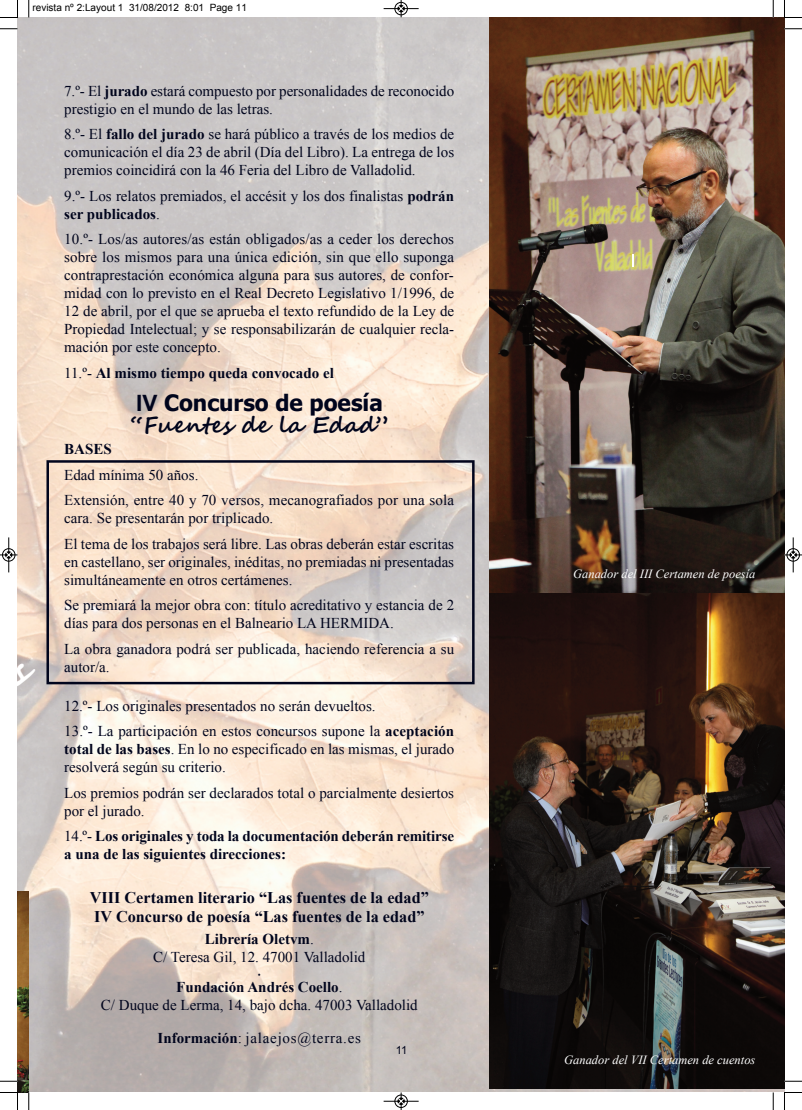
<style>
.page{position:relative;width:802px;height:1110px;background:#fff}
.page>*{position:absolute;margin:0;border:0;box-sizing:border-box;transform-origin:0 0}
.t1{font:700 37.5px "Segoe Script";color:#fff}
.t2{font:700 22.5px "Tahoma";color:#00041c}
.t3{font:700 22.5px "Segoe Script";color:#00041c}
.t4{font:700 16.25px/19.5px "Times New Roman";color:#00041c}
.t5{font:15px/18px "Times New Roman";color:#00041c}
.t6{font:700 15px/12.5px "Times New Roman";color:#00041c;text-align:center}
.t7{font:15px "Times New Roman";letter-spacing:.05em;color:#00041c}
.t8{font:italic 12.5px "Times New Roman";color:#fff}
.t9{font:11.25px "Arial";color:#00041c}
.t10{font:10px "Arial";color:#000}
.s1{font-weight:700}
.s2{font-weight:400}
.s3{font-family:"Arial"}
</style>
<div class="page">
<img style="left:18px;top:18px;width:766px;height:1074px">
<img style="left:18px;top:891px;width:10px;height:201px">
<img style="left:489px;top:592px;width:295px;height:496px">
<img style="left:489px;top:18px;width:295px;height:574px">
<div style="left:46px;top:460px;width:428px;height:224px;border:2px solid #00041c"></div>
<svg style="left:632px;top:254px;width:1px;height:12px"></svg>
<svg style="left:28px;top:0;width:2px;height:18px"></svg>
<svg style="left:0;top:28px;width:18px;height:2px"></svg>
<svg style="left:772px;top:0;width:2px;height:18px"></svg>
<svg style="left:784px;top:28px;width:18px;height:2px"></svg>
<svg style="left:28px;top:1092px;width:2px;height:18px"></svg>
<svg style="left:0;top:1081px;width:18px;height:1px"></svg>
<svg style="left:772px;top:1092px;width:2px;height:18px"></svg>
<svg style="left:784px;top:1081px;width:18px;height:1px"></svg>
<svg style="left:0;top:0;width:18px;height:18px"></svg>
<svg style="left:784px;top:0;width:18px;height:18px"></svg>
<svg style="left:0;top:1092px;width:18px;height:18px"></svg>
<svg style="left:784px;top:1092px;width:18px;height:18px"></svg>
<div style="left:394px;top:2px;width:14px;height:13px;border:1px solid #fff;border-radius:50%"></div>
<hr style="left:383px;top:8px;width:35px;height:1px;background:#000">
<div style="left:395px;top:2px;width:12px;height:13px;border:1px solid #000;border-radius:50%"></div>
<svg style="left:398px;top:0;width:6px;height:17px"></svg>
<div style="left:394px;top:1094px;width:14px;height:14px;border:1px solid #fff;border-radius:50%"></div>
<hr style="left:383px;top:1101px;width:35px;height:1px;background:#000">
<div style="left:395px;top:1095px;width:12px;height:13px;border:1px solid #000;border-radius:50%"></div>
<svg style="left:398px;top:1092px;width:6px;height:18px"></svg>
<div style="left:2px;top:548px;width:13px;height:14px;border:1px solid #fff;border-radius:50%"></div>
<hr style="left:9px;top:537px;width:1px;height:35px;background:#000">
<div style="left:2px;top:548px;width:13px;height:13px;border:1px solid #000;border-radius:50%"></div>
<svg style="left:0;top:552px;width:18px;height:6px"></svg>
<div style="left:786px;top:548px;width:13px;height:14px;border:1px solid #fff;border-radius:50%"></div>
<hr style="left:793px;top:537px;width:1px;height:35px;background:#000">
<div style="left:786px;top:548px;width:13px;height:13px;border:1px solid #000;border-radius:50%"></div>
<svg style="left:784px;top:552px;width:18px;height:6px"></svg>
<p class="t10" style="left:32px;top:2px;width:216px">revista nº 2:Layout 1 31/08/2012 8:01 Page 11</p>
<p class="t5" style="left:64px;top:82px;width:391px">7.º- El <span class="s1">jurado</span> estará compuesto por personalidades de reconocido prestigio en el mundo de las letras.</p>
<p class="t5" style="left:64px;top:125px;width:391px;text-align:justify">8.º- El <span class="s1">fallo del jurado</span> se hará público a través de los medios de comunicación el día 23 de abril (Día del Libro). La entrega de los premios coincidirá con la 46 Feria del Libro de Valladolid.</p>
<p class="t5" style="left:64px;top:187px;width:391px">9.º- Los relatos premiados, el accésit y los dos finalistas <span class="s1">podrán ser publicados</span>.</p>
<p class="t5" style="left:64px;top:230px;width:391px;text-align:justify">10.º- Los/as autores/as están obligados/as a ceder los derechos sobre los mismos para una única edición, sin que ello suponga contraprestación económica alguna para sus autores, de confor&shy;midad con lo previsto en el Real Decreto Legislativo 1/1996, de 12 de abril, por el que se aprueba el texto refundido de la Ley de Propiedad Intelectual; y se responsabilizarán de cualquier recla&shy;mación por este concepto.</p>
<p class="t6" style="left:64px;top:367px;width:271px"><span class="s2">11.º-</span> Al mismo tiempo queda convocado el</p>
<h1 class="t1" style="left:-9px;top:642px;width:39px">os</h1>
<h2 class="t2" style="left:136px;top:388px;width:248px"><span class="s3">IV</span> Concurso de poesía</h2>
<h2 class="t3" style="left:130px;top:408px;width:259px">“Fuentes de la Edad”</h2>
<p class="t6" style="left:64px;top:443px;width:49px">BASES</p>
<p class="t5" style="left:64px;top:462px;width:391px;line-height:25.5px">Edad mínima 50 años.<br>Extensión, entre 40 y 70 versos, mecanografiados por una sola</p>
<p class="t5" style="left:64px;top:506px;width:391px;line-height:25.5px">cara. Se presentarán por triplicado.<br>El tema de los trabajos será libre. Las obras deberán estar escritas</p>
<p class="t5" style="left:64px;top:553px;width:391px">en castellano, ser originales, inéditas, no premiadas ni presentadas simultáneamente en otros certámenes.</p>
<p class="t5" style="left:64px;top:596px;width:391px">Se premiará la mejor obra con: título acreditativo y estancia de 2 días para dos personas en el Balneario LA HERMIDA.</p>
<p class="t5" style="left:64px;top:640px;width:391px">La obra ganadora podrá ser publicada, haciendo referencia a su autor/a.</p>
<p class="t5" style="left:64px;top:693px;width:391px;line-height:25.5px">12.º- Los originales presentados no serán devueltos.<br>13.º- La participación en estos concursos supone la <span class="s1">aceptación</span></p>
<p class="t5" style="left:64px;top:740px;width:391px"><span class="s1">total de las bases</span>. En lo no especificado en las mismas, el jurado resolverá según su criterio.</p>
<p class="t5" style="left:64px;top:784px;width:391px">Los premios podrán ser declarados total o parcialmente desiertos por el jurado.</p>
<p class="t6" style="left:64px;top:827px;width:391px;line-height:17.8px;text-align:left"><span class="s2">14.º-</span> Los originales y toda la documentación deberán remitirse a una de las siguientes direcciones:</p>
<p class="t4" style="left:90px;top:887px;width:340px">VIII Certamen literario “Las fuentes de la edad”<br>IV Concurso de poesía “Las fuentes de la edad”</p>
<p class="t5" style="left:153px;top:930px;width:214px;text-align:center"><span class="s1">Librería Oletvm</span>.<br>C/ Teresa Gil, 12. 47001 Valladolid</p>
<p class="t6" style="left:176px;top:968px;width:168px">·<br>Fundación Andrés Coello<span class="s2">.</span></p>
<p class="t5" style="left:101px;top:996px;width:318px">C/ Duque de Lerma, 14, bajo dcha. 47003 Valladolid</p>
<p class="t7" style="left:158px;top:1030px;width:205px"><span class="s1">Información</span>: jalaejos@terra.es</p>
<p class="t9" style="left:396px;top:1044px;width:13px">11</p>
<p class="t8" style="left:573px;top:567px;width:184px">Ganador del III Certamen de poesía</p>
<p class="t8" style="left:564px;top:1053px;width:193px">Ganador del VII Certamen de cuentos</p>
</div>
